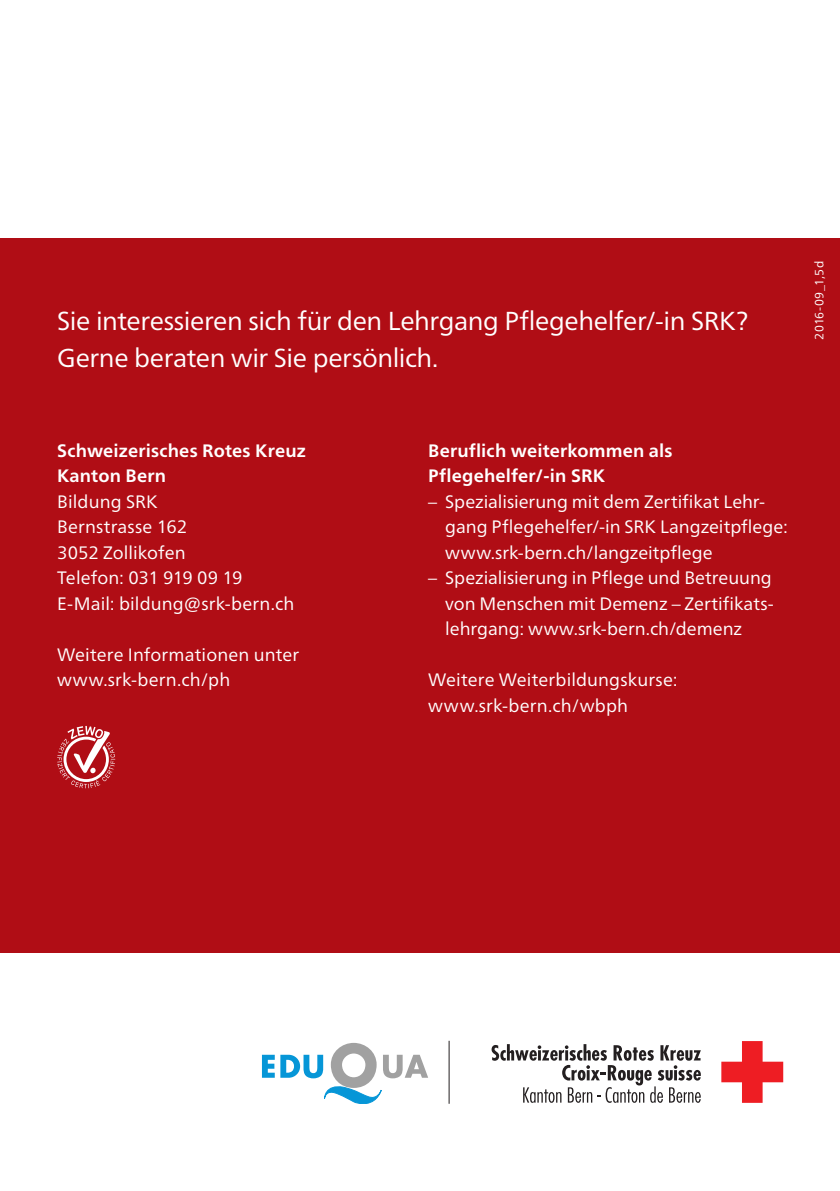
<style>
.page{position:relative;width:840px;height:1191px;background:#fff}
.page>*{position:absolute;margin:0;border:0;box-sizing:border-box;transform-origin:0 0}
.t1{font:26px "Frutiger Neue LTW1 G";letter-spacing:-.015em;color:#fff}
.t2{font:18px/25.6px "Frutiger Neue LTW1 G";color:#fff}
.t3{font:700 18px/25.6px "Frutiger Neue LTW1 G";letter-spacing:.01em;color:#fff}
.t4{font:12px "Frutiger Neue LTW1 G";letter-spacing:.025em;color:#fff}
</style>
<div class="page">
<svg style="left:721px;top:1041px;width:61px;height:61px"></svg>
<svg style="left:491px;top:1044px;width:209px;height:58px"></svg>
<hr style="left:448px;top:1040px;width:1px;height:63px;background:#231f20">
<svg style="left:262px;top:1054px;width:12px;height:23px"></svg>
<svg style="left:280px;top:1042px;width:148px;height:61px"></svg>
<div style="left:0;top:238px;width:839px;height:714px;background:#b00d15"></div>
<svg style="left:57px;top:726px;width:58px;height:62px"></svg>
<h1 class="t1" style="left:57px;top:305px;width:692px">Sie interessieren sich für den Lehrgang Pflegehelfer/-in SRK?</h1>
<h1 class="t1" style="left:57px;top:342px;width:382px">Gerne beraten wir Sie persönlich.</h1>
<p class="t4" style="left:811px;top:328px;width:68px;rotate:-90deg">2016-08_??</p>
<p class="t4" style="left:811px;top:339px;width:80px;rotate:-90deg">2016-09_1,5d</p>
<p class="t3" style="left:57px;top:437px;width:250px">Schweizerisches Rotes Kreuz<br>Kanton Bern</p>
<p class="t2" style="left:57px;top:488px;width:238px">Bildung SRK<br>Bernstrasse 162<br>3052 Zollikofen<br>Telefon: 031 919 09 19<br>E-Mail: bildung@srk-bern.ch</p>
<p class="t2" style="left:57px;top:641px;width:243px">Weitere Informationen unter www.srk-bern.ch/ph</p>
<p class="t3" style="left:428px;top:437px;width:246px">Beruflich weiterkommen als<br>Pflegehelfer/-in SRK</p>
<p class="t2" style="left:445px;top:488px;width:344px;text-indent:-17px">– Spezialisierung mit dem Zertifikat Lehr&shy;gang Pflegehelfer/-in SRK Langzeitpflege: www.srk-bern.ch/langzeitpflege</p>
<p class="t2" style="left:445px;top:565px;width:330px;text-align:justify;text-indent:-17px">– Spezialisierung in Pflege und Betreuung von Menschen mit Demenz – Zertifikats&shy;lehrgang: www.srk-bern.ch/demenz</p>
<p class="t2" style="left:428px;top:667px;width:251px">Weitere Weiterbildungskurse: www.srk-bern.ch/wbph</p>
</div>
